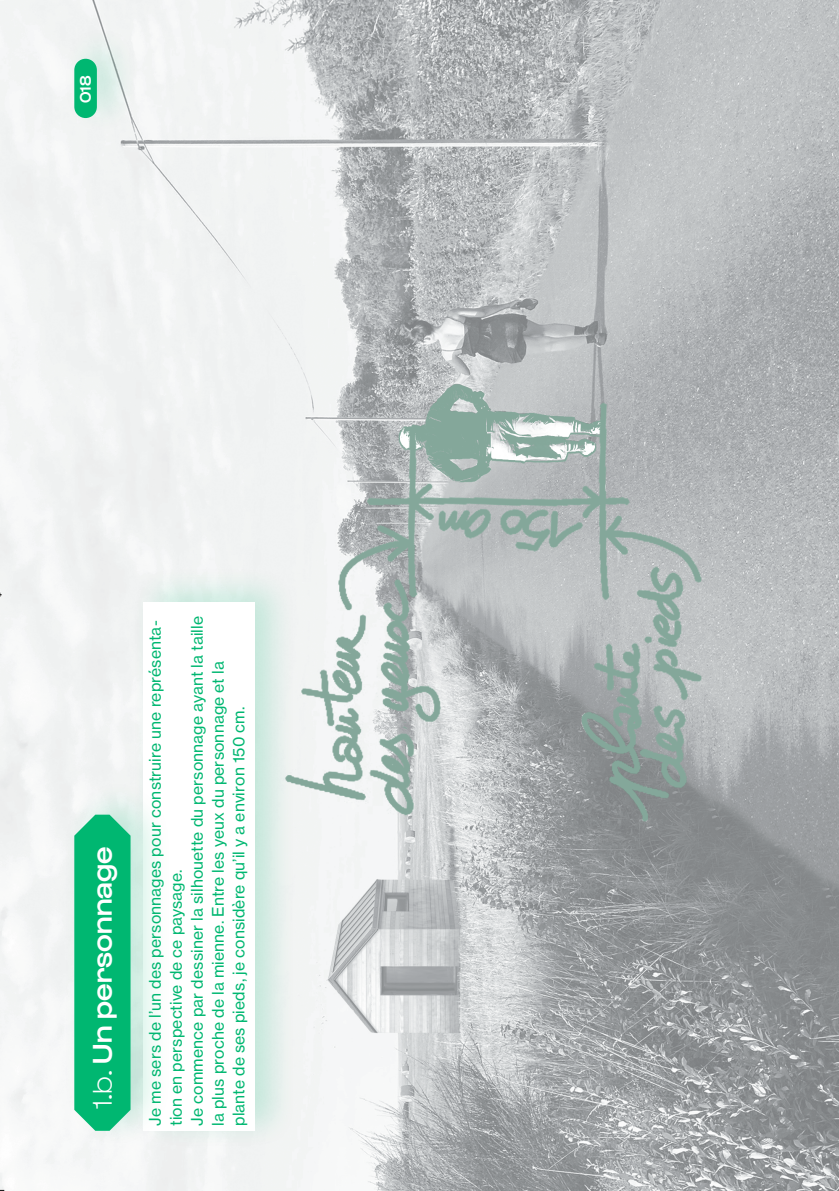
<style>
.page{position:relative;width:839px;height:1191px;background:#fff}
.page>*{position:absolute;margin:0;border:0;box-sizing:border-box;transform-origin:0 0}
.t1{font:500 28px "Gustavo";letter-spacing:.005em;color:#fff}
.t2{font:15.75px/21px "N Haas Grotesk TX Pro 55 Rg";letter-spacing:.01em;color:#00b771}
.t3{font:500 15.75px "Gustavo";color:#fff}
.s1{font-weight:300}
</style>
<div class="page">
<img style="left:0;top:0;width:839px;height:1190px">
<div style="left:61px;top:24px;width:78px;height:111px;background:#00b771;opacity:.2"></div>
<div style="left:74px;top:59px;width:23px;height:59px;background:#00b771;border-radius:11px"></div>
<div style="left:130px;top:566px;width:167px;height:584px;background:#00b771;opacity:.2"></div>
<div style="left:143px;top:602px;width:112px;height:528px;background:#fff"></div>
<div style="left:61px;top:779px;width:112px;height:370px;background:#00b771;opacity:.2"></div>
<svg style="left:74px;top:814px;width:57px;height:316px;background:#0eba79"></svg>
<svg style="left:0;top:585px;width:2px;height:19px"></svg>
<p class="t3" style="left:76px;top:103px;width:29px;rotate:-90deg">018</p>
<h1 class="t1" style="left:86px;top:1108px;width:264px;rotate:-90deg"><span class="s1">1.b.</span> Un personnage</h1>
<p class="t2" style="left:144px;top:1125px;width:511px;rotate:-90deg">Je me sers de l’un des personnages pour construire une représenta&shy;tion en perspective de ce paysage.<br>Je commence par dessiner la silhouette du personnage ayant la taille la plus proche de la mienne. Entre les yeux du personnage et la plante de ses pieds, je considère qu’il y a environ 150 cm.</p>
</div>
